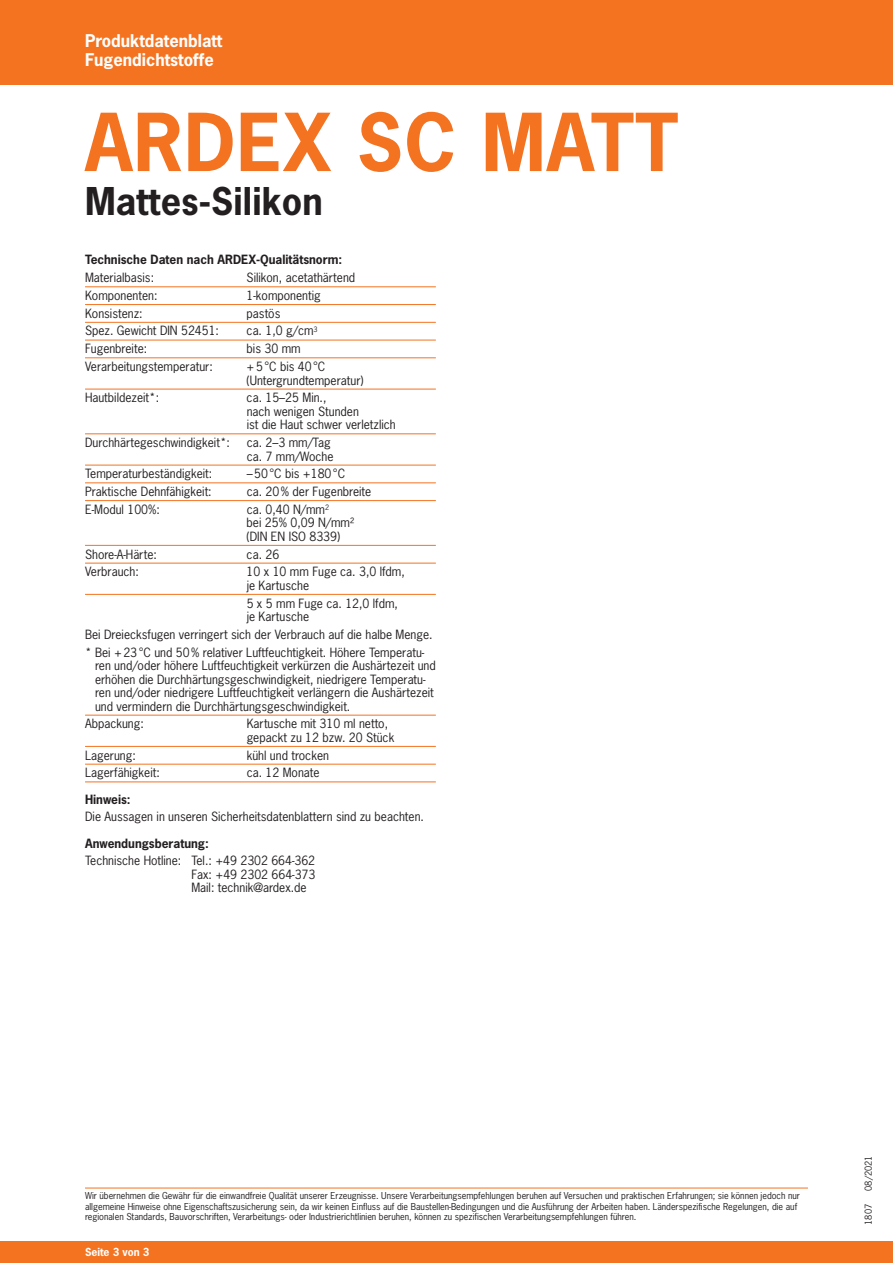
<style>
.page{position:relative;width:893px;height:1263px;background:#fff}
.page>*{position:absolute;margin:0;border:0;box-sizing:border-box;transform-origin:0 0}
.t1{font:700 75px "News Gothic Std";letter-spacing:.015em;color:#f47321}
.t2{font:700 36px "News Gothic Std";letter-spacing:.005em;color:#231f20}
.t3{font:700 16.5px/19.5px "News Gothic Std";color:#fff}
.t4{font:12px/13.5px "News Gothic Std";color:#231f20}
.t5{font:700 12px "News Gothic Std";color:#231f20}
.t6{font:700 10.5px "News Gothic Std";color:#fff}
.t7{font:9px/10.5px "News Gothic Std";color:#231f20}
</style>
<div class="page">
<div style="left:0;top:0;width:893px;height:85px;background:#f47321"></div>
<div style="left:0;top:1242px;width:893px;height:21px;background:#f47321"></div>
<hr style="left:85px;top:1188px;width:723px;height:1px;background:#f47321">
<hr style="left:85px;top:286px;width:351px;height:1px;background:#f47321">
<hr style="left:85px;top:304px;width:351px;height:1px;background:#f47321">
<hr style="left:85px;top:322px;width:351px;height:1px;background:#f47321">
<hr style="left:85px;top:340px;width:351px;height:1px;background:#f47321">
<hr style="left:85px;top:357px;width:351px;height:1px;background:#f47321">
<hr style="left:85px;top:389px;width:351px;height:1px;background:#f47321">
<hr style="left:85px;top:433px;width:351px;height:1px;background:#f47321">
<hr style="left:85px;top:465px;width:351px;height:1px;background:#f47321">
<hr style="left:85px;top:482px;width:351px;height:1px;background:#f47321">
<hr style="left:85px;top:500px;width:351px;height:1px;background:#f47321">
<hr style="left:85px;top:545px;width:351px;height:1px;background:#f47321">
<hr style="left:85px;top:563px;width:351px;height:1px;background:#f47321">
<hr style="left:85px;top:594px;width:351px;height:1px;background:#f47321">
<hr style="left:85px;top:715px;width:351px;height:1px;background:#f47321">
<hr style="left:85px;top:746px;width:351px;height:1px;background:#f47321">
<hr style="left:85px;top:764px;width:351px;height:1px;background:#f47321">
<hr style="left:85px;top:781px;width:351px;height:1px;background:#f47321">
<h3 class="t3" style="left:85px;top:31px;width:139px">Produktdatenblatt<br>Fugendichtstoffe</h3>
<h1 class="t1" style="left:85px;top:93px;width:507px">ARDEX SC Matt</h1>
<h2 class="t2" style="left:85px;top:178px;width:239px">Mattes-Silikon</h2>
<p class="t5" style="left:85px;top:252px;width:259px">Technische Daten nach ARDEX-Qualitätsnorm:</p>
<p class="t4" style="left:85px;top:271px;width:71px">Materialbasis:</p>
<p class="t4" style="left:247px;top:271px;width:110px">Silikon, acetathärtend</p>
<p class="t4" style="left:85px;top:289px;width:74px">Komponenten:</p>
<p class="t4" style="left:247px;top:289px;width:76px">1-komponentig</p>
<p class="t4" style="left:85px;top:306px;width:59px">Konsistenz:</p>
<p class="t4" style="left:247px;top:306px;width:35px">pastös</p>
<p class="t4" style="left:85px;top:324px;width:136px">Spez. Gewicht DIN 52451:</p>
<p class="t4" style="left:247px;top:324px;width:72px">ca. 1,0 g/cm<sup>3</sup></p>
<p class="t4" style="left:85px;top:342px;width:64px">Fugenbreite:</p>
<p class="t4" style="left:247px;top:342px;width:56px">bis 30 mm</p>
<p class="t4" style="left:85px;top:360px;width:129px">Verarbeitungstemperatur:</p>
<p class="t4" style="left:247px;top:360px;width:118px">+5°C bis 40°C (Untergrundtemperatur)</p>
<p class="t4" style="left:85px;top:391px;width:76px">Hautbildezeit*:</p>
<p class="t4" style="left:247px;top:391px;width:151px">ca. 15–25 Min.,<br>nach wenigen Stunden<br>ist die Haut schwer verletzlich</p>
<p class="t4" style="left:85px;top:436px;width:146px">Durchhärtegeschwindigkeit*:</p>
<p class="t4" style="left:247px;top:436px;width:88px">ca. 2–3 mm/Tag ca. 7 mm/Woche</p>
<p class="t4" style="left:85px;top:467px;width:129px">Temperaturbeständigkeit:</p>
<p class="t4" style="left:247px;top:467px;width:100px">–50°C bis +180°C</p>
<p class="t4" style="left:85px;top:485px;width:128px">Praktische Dehnfähigkeit:</p>
<p class="t4" style="left:247px;top:485px;width:126px">ca. 20% der Fugenbreite</p>
<p class="t4" style="left:85px;top:502px;width:76px">E-Modul 100%:</p>
<p class="t4" style="left:247px;top:502px;width:109px">ca. 0,40 N/mm<sup>2<br></sup>bei 25% 0,09 N/mm² (DIN EN ISO 8339)</p>
<p class="t4" style="left:85px;top:547px;width:73px">Shore-A-Härte:</p>
<p class="t4" style="left:247px;top:547px;width:34px">ca. 26</p>
<p class="t4" style="left:85px;top:565px;width:55px">Verbrauch:</p>
<p class="t4" style="left:247px;top:565px;width:160px">10 x 10 mm Fuge ca. 3,0 lfdm, je Kartusche</p>
<p class="t4" style="left:247px;top:596px;width:153px">5 x 5 mm Fuge ca. 12,0 lfdm, je Kartusche</p>
<p class="t4" style="left:85px;top:625px;width:349px;line-height:17.7px">Bei Dreiecksfugen verringert sich der Verbrauch auf die halbe Menge. * Bei +23°C und 50% relativer Luftfeuchtigkeit. Höhere Temperatu-</p>
<p class="t4" style="left:95px;top:659px;width:342px">ren und/oder höhere Luftfeuchtigkeit verkürzen die Aushärtezeit und erhöhen die Durchhärtungsgeschwindigkeit, niedrigere Temperatu&shy;ren und/oder niedrigere Luftfeuchtigkeit verlängern die Aushärtezeit und vermindern die Durchhärtungsgeschwindigkeit.</p>
<p class="t4" style="left:85px;top:717px;width:60px">Abpackung:</p>
<p class="t4" style="left:247px;top:717px;width:149px">Kartusche mit 310 ml netto, gepackt zu 12 bzw. 20 Stück</p>
<p class="t4" style="left:85px;top:748px;width:52px">Lagerung:</p>
<p class="t4" style="left:247px;top:748px;width:84px">kühl und trocken</p>
<p class="t4" style="left:85px;top:766px;width:76px">Lagerfähigkeit:</p>
<p class="t4" style="left:247px;top:766px;width:74px">ca. 12 Monate</p>
<p class="t5" style="left:85px;top:791px;width:47px">Hinweis:</p>
<p class="t4" style="left:85px;top:810px;width:340px">Die Aussagen in unseren Sicherheitsdatenblattern sind zu beachten.</p>
<p class="t5" style="left:85px;top:835px;width:125px">Anwendungsberatung:</p>
<p class="t4" style="left:191px;top:854px;width:125px;text-align:justify;text-indent:-106px">Technische Hotline: Tel.: +49 2302 664-362<br>Fax: +49 2302 664-373<br>Mail: technik@ardex.de</p>
<p class="t7" style="left:85px;top:1191px;width:716px">Wir übernehmen die Gewähr für die einwandfreie Qualität unserer Erzeugnisse. Unsere Verarbeitungsempfehlungen beruhen auf Versuchen und praktischen Erfahrungen; sie können jedoch nur allgemeine Hinweise ohne Eigenschaftszusicherung sein, da wir keinen Einfluss auf die Baustellen-Bedingungen und die Ausführung der Arbeiten haben. Länderspezifische Regelungen, die auf regionalen Standards, Bauvorschriften, Verarbeitungs- oder Industrierichtlinien beruhen, können zu spezifischen Verarbeitungsempfehlungen führen.</p>
<p class="t6" style="left:85px;top:1245px;width:66px">Seite 3 von 3</p>
<p class="t7" style="left:863px;top:1191px;width:37px;rotate:-90deg">08/2021</p>
<p class="t7" style="left:863px;top:1225px;width:22px;rotate:-90deg">1807</p>
</div>
